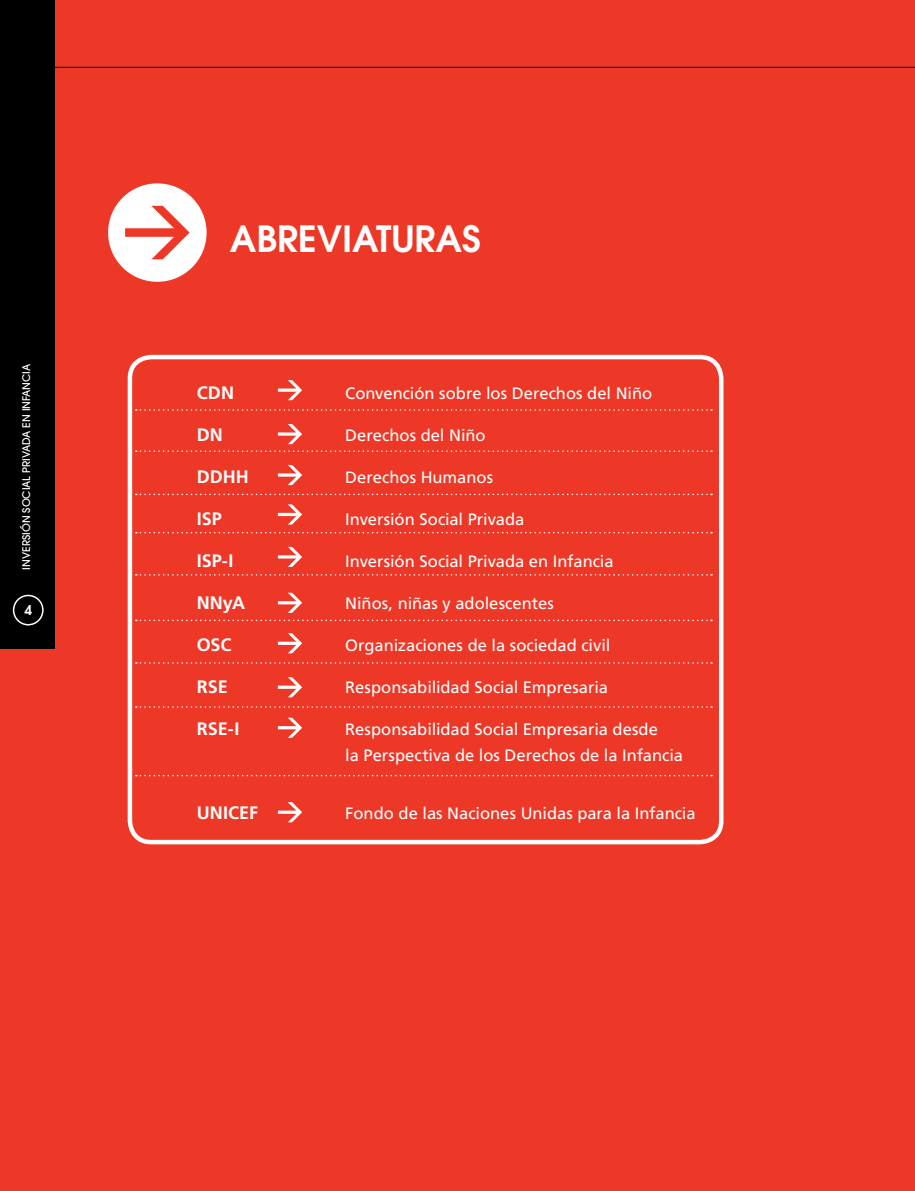
<style>
.page{position:relative;width:915px;height:1191px;background:#fff}
.page>*{position:absolute;margin:0;border:0;box-sizing:border-box;transform-origin:0 0}
.t1{font:600 36px "Avant Garde";color:#fff}
.t2{font:700 18px "Frutiger";color:#fff}
.t3{font:16.5px/25.5px "Frutiger";color:#fff}
.t4{font:600 13.5px "Avant Garde";color:#fff}
.t5{font:500 10.5px "Avant Garde";color:#fff}
</style>
<div class="page">
<div style="left:0;top:1px;width:914px;height:1190px;background:#ee3827"></div>
<div style="left:0;top:0;width:54px;height:648px;background:#000"></div>
<div style="left:13px;top:595px;width:31px;height:30px;border:2px solid #fff;border-radius:50%"></div>
<hr style="left:0;top:67px;width:914px;height:1px;background:#000">
<div style="left:108px;top:183px;width:98px;height:99px;background:#fff;border-radius:50%"></div>
<svg style="left:125px;top:206px;width:64px;height:53px"></svg>
<div style="left:128px;top:355px;width:595px;height:489px;border:4px solid #fff;border-radius:21px"></div>
<svg style="left:136px;top:450px;width:575px;height:2px"></svg>
<svg style="left:136px;top:493px;width:575px;height:2px"></svg>
<svg style="left:136px;top:532px;width:575px;height:1px"></svg>
<svg style="left:136px;top:574px;width:575px;height:1px"></svg>
<svg style="left:136px;top:619px;width:575px;height:2px"></svg>
<svg style="left:136px;top:662px;width:575px;height:1px"></svg>
<svg style="left:136px;top:706px;width:575px;height:2px"></svg>
<svg style="left:136px;top:775px;width:575px;height:1px"></svg>
<svg style="left:136px;top:409px;width:575px;height:2px"></svg>
<svg style="left:278px;top:380px;width:24px;height:20px"></svg>
<svg style="left:278px;top:424px;width:24px;height:20px"></svg>
<svg style="left:278px;top:465px;width:24px;height:20px"></svg>
<svg style="left:278px;top:504px;width:24px;height:20px"></svg>
<svg style="left:278px;top:547px;width:24px;height:20px"></svg>
<svg style="left:278px;top:593px;width:24px;height:20px"></svg>
<svg style="left:278px;top:633px;width:24px;height:20px"></svg>
<svg style="left:278px;top:677px;width:24px;height:20px"></svg>
<svg style="left:278px;top:717px;width:24px;height:21px"></svg>
<svg style="left:278px;top:802px;width:24px;height:20px"></svg>
<p class="t5" style="left:20px;top:569px;width:207px;rotate:-90deg">Inversión Social Privada en Infancia</p>
<p class="t4" style="left:24px;top:601px;width:9px">4</p>
<p class="t5" style="left:20px;top:397px;width:34px;rotate:-90deg">a</p>
<h1 class="t1" style="left:230px;top:215px;width:68px">ABREVIAT</h1>
<h1 class="t1" style="left:391px;top:215px;width:46px">URAS</h1>
<p class="t2" style="left:197px;top:382px;width:39px">CDN</p>
<p class="t2" style="left:197px;top:424px;width:28px">DN</p>
<p class="t2" style="left:197px;top:466px;width:53px">DDHH</p>
<p class="t2" style="left:197px;top:508px;width:27px">ISP</p>
<p class="t2" style="left:197px;top:550px;width:38px">ISP-I</p>
<p class="t2" style="left:197px;top:592px;width:50px">NNyA</p>
<p class="t2" style="left:197px;top:634px;width:36px">OSC</p>
<p class="t2" style="left:197px;top:676px;width:32px">RSE</p>
<p class="t2" style="left:197px;top:718px;width:44px">RSE-I</p>
<p class="t2" style="left:197px;top:802px;width:63px">UNICEF</p>
<p class="t3" style="left:345px;top:380px;width:308px">Convención sobre los Derechos del Niño</p>
<p class="t3" style="left:345px;top:422px;width:142px">Derechos del Niño</p>
<p class="t3" style="left:345px;top:464px;width:149px">Derechos Humanos</p>
<p class="t3" style="left:345px;top:506px;width:180px">Inversión Social Privada</p>
<p class="t3" style="left:345px;top:548px;width:270px">Inversión Social Privada en Infancia</p>
<p class="t3" style="left:345px;top:590px;width:210px">Niños, niñas y adolescentes</p>
<p class="t3" style="left:345px;top:632px;width:266px">Organizaciones de la sociedad civil</p>
<p class="t3" style="left:345px;top:674px;width:264px">Responsabilidad Social Empresaria</p>
<p class="t3" style="left:345px;top:716px;width:339px">Responsabilidad Social Empresaria desde<br>la Perspectiva de los Derechos de la Infancia</p>
<p class="t3" style="left:345px;top:800px;width:351px">Fondo de las Naciones Unidas para la Infancia</p>
</div>
